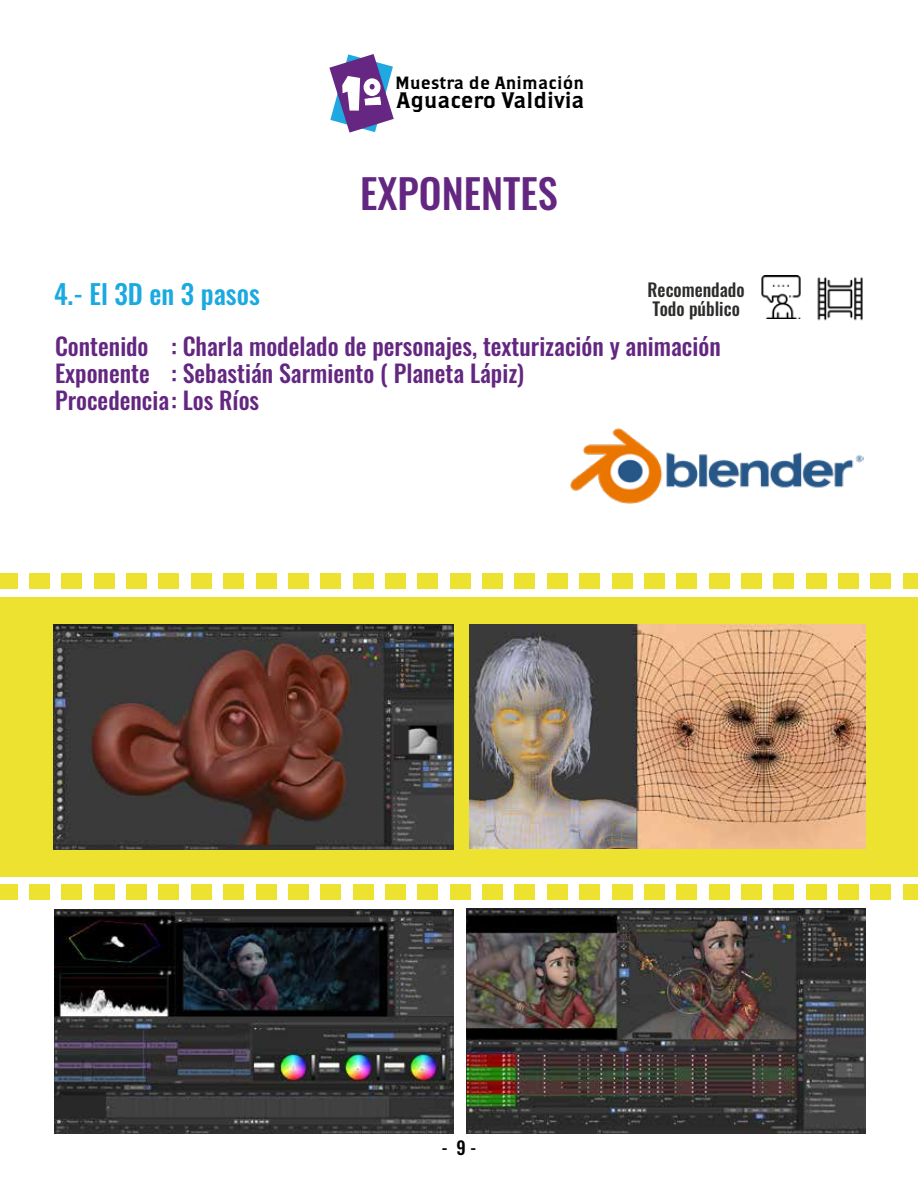
<style>
.page{position:relative;width:918px;height:1188px;background:#fff}
.page>*{position:absolute;margin:0;border:0;box-sizing:border-box;transform-origin:0 0}
.t1{font:500 40.5px "Oswald";color:#642781}
.t2{font:500 27px "Oswald";color:#1aa9e0}
.t3{font:500 24px/27px "Oswald";color:#642781}
.t4{font:22.35px "Brothers OT";color:#000}
.t5{font:500 18px/19.5px "Oswald";color:#2c2c2a}
.t6{font:500 18px "Oswald";color:#000}
.t7{font:17.7px "Brothers OT";letter-spacing:.01em;color:#000}
</style>
<div class="page">
<hr style="left:0;top:597px;width:1px;height:279px;background:#ece22f">
<svg style="left:0;top:885px;width:1px;height:15px"></svg>
<svg style="left:0;top:573px;width:1px;height:16px"></svg>
<div style="left:1px;top:597px;width:917px;height:279px;background:#ece22f"></div>
<div style="left:29px;top:885px;width:21px;height:15px;background:#ece22f"></div>
<div style="left:1px;top:885px;width:16px;height:15px;background:#ece22f"></div>
<div style="left:94px;top:885px;width:21px;height:15px;background:#ece22f"></div>
<div style="left:62px;top:885px;width:20px;height:15px;background:#ece22f"></div>
<div style="left:159px;top:885px;width:20px;height:15px;background:#ece22f"></div>
<div style="left:126px;top:885px;width:21px;height:15px;background:#ece22f"></div>
<div style="left:223px;top:885px;width:21px;height:15px;background:#ece22f"></div>
<div style="left:191px;top:885px;width:21px;height:15px;background:#ece22f"></div>
<div style="left:288px;top:885px;width:21px;height:15px;background:#ece22f"></div>
<div style="left:256px;top:885px;width:20px;height:15px;background:#ece22f"></div>
<div style="left:353px;top:885px;width:20px;height:15px;background:#ece22f"></div>
<div style="left:320px;top:885px;width:21px;height:15px;background:#ece22f"></div>
<div style="left:417px;top:885px;width:21px;height:15px;background:#ece22f"></div>
<div style="left:385px;top:885px;width:21px;height:15px;background:#ece22f"></div>
<div style="left:482px;top:885px;width:21px;height:15px;background:#ece22f"></div>
<div style="left:450px;top:885px;width:21px;height:15px;background:#ece22f"></div>
<div style="left:547px;top:885px;width:21px;height:15px;background:#ece22f"></div>
<div style="left:515px;top:885px;width:20px;height:15px;background:#ece22f"></div>
<div style="left:612px;top:885px;width:20px;height:15px;background:#ece22f"></div>
<div style="left:579px;top:885px;width:21px;height:15px;background:#ece22f"></div>
<div style="left:676px;top:885px;width:21px;height:15px;background:#ece22f"></div>
<div style="left:644px;top:885px;width:21px;height:15px;background:#ece22f"></div>
<div style="left:741px;top:885px;width:21px;height:15px;background:#ece22f"></div>
<div style="left:709px;top:885px;width:20px;height:15px;background:#ece22f"></div>
<div style="left:806px;top:885px;width:21px;height:15px;background:#ece22f"></div>
<div style="left:773px;top:885px;width:21px;height:15px;background:#ece22f"></div>
<div style="left:871px;top:885px;width:20px;height:15px;background:#ece22f"></div>
<div style="left:838px;top:885px;width:21px;height:15px;background:#ece22f"></div>
<div style="left:903px;top:885px;width:15px;height:15px;background:#ece22f"></div>
<div style="left:29px;top:573px;width:21px;height:16px;background:#ece22f"></div>
<div style="left:1px;top:573px;width:16px;height:16px;background:#ece22f"></div>
<div style="left:94px;top:573px;width:21px;height:16px;background:#ece22f"></div>
<div style="left:62px;top:573px;width:20px;height:16px;background:#ece22f"></div>
<div style="left:159px;top:573px;width:20px;height:16px;background:#ece22f"></div>
<div style="left:126px;top:573px;width:21px;height:16px;background:#ece22f"></div>
<div style="left:223px;top:573px;width:21px;height:16px;background:#ece22f"></div>
<div style="left:191px;top:573px;width:21px;height:16px;background:#ece22f"></div>
<div style="left:288px;top:573px;width:21px;height:16px;background:#ece22f"></div>
<div style="left:256px;top:573px;width:20px;height:16px;background:#ece22f"></div>
<div style="left:353px;top:573px;width:20px;height:16px;background:#ece22f"></div>
<div style="left:320px;top:573px;width:21px;height:16px;background:#ece22f"></div>
<div style="left:417px;top:573px;width:21px;height:16px;background:#ece22f"></div>
<div style="left:385px;top:573px;width:21px;height:16px;background:#ece22f"></div>
<div style="left:482px;top:573px;width:21px;height:16px;background:#ece22f"></div>
<div style="left:450px;top:573px;width:21px;height:16px;background:#ece22f"></div>
<div style="left:547px;top:573px;width:21px;height:16px;background:#ece22f"></div>
<div style="left:515px;top:573px;width:20px;height:16px;background:#ece22f"></div>
<div style="left:612px;top:573px;width:20px;height:16px;background:#ece22f"></div>
<div style="left:579px;top:573px;width:21px;height:16px;background:#ece22f"></div>
<div style="left:676px;top:573px;width:21px;height:16px;background:#ece22f"></div>
<div style="left:644px;top:573px;width:21px;height:16px;background:#ece22f"></div>
<div style="left:741px;top:573px;width:21px;height:16px;background:#ece22f"></div>
<div style="left:709px;top:573px;width:20px;height:16px;background:#ece22f"></div>
<div style="left:806px;top:573px;width:21px;height:16px;background:#ece22f"></div>
<div style="left:773px;top:573px;width:21px;height:16px;background:#ece22f"></div>
<div style="left:871px;top:573px;width:20px;height:16px;background:#ece22f"></div>
<div style="left:838px;top:573px;width:21px;height:16px;background:#ece22f"></div>
<div style="left:903px;top:573px;width:15px;height:16px;background:#ece22f"></div>
<img style="left:761px;top:275px;width:40px;height:44px">
<img style="left:817px;top:277px;width:46px;height:44px">
<img style="left:570px;top:428px;width:293px;height:76px">
<img style="left:466px;top:909px;width:400px;height:225px">
<img style="left:54px;top:909px;width:399px;height:225px">
<img style="left:469px;top:625px;width:397px;height:223px">
<img style="left:53px;top:625px;width:400px;height:225px">
<svg style="left:329px;top:54px;width:65px;height:79px"></svg>
<p class="t7" style="left:395px;top:75px;width:190px">Muestra de Animación</p>
<p class="t4" style="left:397px;top:90px;width:190px">Aguacero Valdivia</p>
<h1 class="t1" style="left:360px;top:172px;width:199px">EXPONENTES</h1>
<p class="t2" style="left:54px;top:280px;width:207px">4.- El 3D en 3 pasos</p>
<p class="t5" style="left:648px;top:281px;width:99px">Recomendado<br>Todo público</p>
<p class="t3" style="left:171px;top:334px;width:551px">: Charla modelado de personajes, texturización y animación : Sebastián Sarmiento ( Planeta Lápiz)</p>
<p class="t3" style="left:55px;top:334px;width:206px">Contenido<br>Exponente<br>Procedencia: Los Ríos</p>
<p class="t6" style="left:441px;top:1139px;width:37px">- 9 -</p>
</div>
